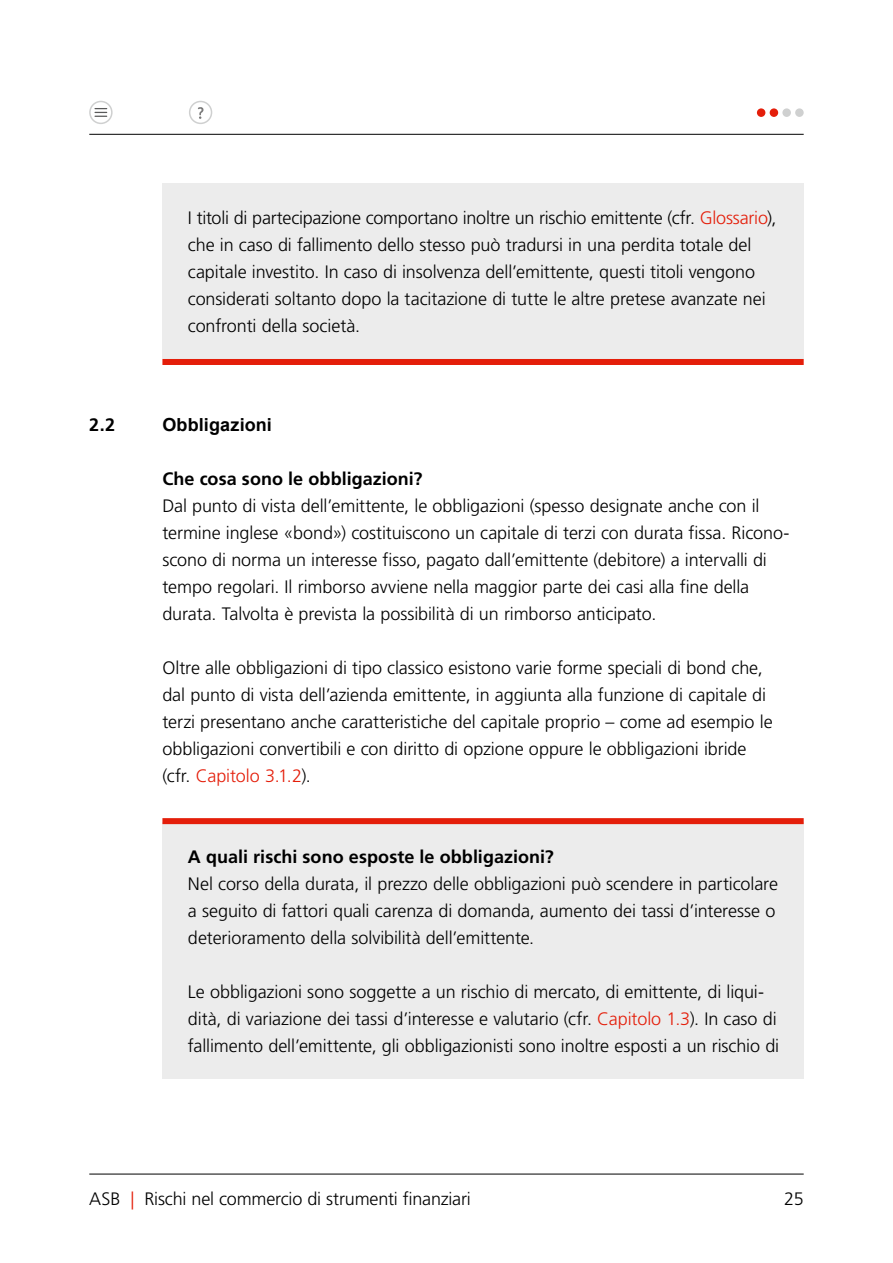
<style>
.page{position:relative;width:893px;height:1263px;background:#fff}
.page>*{position:absolute;margin:0;border:0;box-sizing:border-box;transform-origin:0 0}
.FACTBOX_Body{font:300 18px/27px "Frutiger LT Std";letter-spacing:-.005em;color:#000}
.BODY{font:300 18px/27px "Frutiger LT Std";letter-spacing:-.005em;color:#000}
.FACTBOX_Titel{font:700 18px "Frutiger LT Std";color:#000}
.UNTERTITEL_Body{font:700 18px "Frutiger LT Std";color:#000}
.t1{font:700 18px "Arial";letter-spacing:.005em;color:#000}
.s1{color:#e41e0a}
</style>
<div class="page">
<div style="left:162px;top:183px;width:642px;height:41px;background:#ececec"></div>
<div style="left:162px;top:210px;width:642px;height:149px;background:#ececec"></div>
<div style="left:162px;top:359px;width:642px;height:6px;background:#e41e0a"></div>
<div style="left:162px;top:822px;width:642px;height:41px;background:#ececec"></div>
<div style="left:162px;top:818px;width:642px;height:6px;background:#e41e0a"></div>
<div style="left:162px;top:849px;width:642px;height:41px;background:#ececec"></div>
<div style="left:162px;top:876px;width:642px;height:95px;background:#ececec"></div>
<div style="left:162px;top:957px;width:642px;height:41px;background:#ececec"></div>
<div style="left:162px;top:984px;width:642px;height:95px;background:#ececec"></div>
<hr style="left:89px;top:134px;width:715px;height:1px;background:#000">
<hr style="left:89px;top:1174px;width:715px;height:1px;background:#000">
<div style="left:795px;top:108px;width:9px;height:9px;background:#cfd0d0;border-radius:50%"></div>
<div style="left:782px;top:108px;width:9px;height:9px;background:#cfd0d0;border-radius:50%"></div>
<div style="left:770px;top:108px;width:8px;height:9px;background:#e41e0a;border-radius:50%"></div>
<div style="left:757px;top:108px;width:8px;height:9px;background:#e41e0a;border-radius:50%"></div>
<svg style="left:94px;top:108px;width:13px;height:9px"></svg>
<div style="left:89px;top:101px;width:24px;height:23px;border:2px solid #cfd0d0;border-radius:50%"></div>
<div style="left:189px;top:101px;width:23px;height:23px;border:2px solid #cfd0d0;border-radius:50%"></div>
<svg style="left:198px;top:107px;width:5px;height:12px"></svg>
<p class="FACTBOX_Body" style="left:188px;top:204px;width:590px">I titoli di partecipazione comportano inoltre un rischio emittente (cfr. <span class="s1">Glossario</span>), che in caso di fallimento dello stesso può tradursi in una perdita totale del capitale investito. In caso di insolvenza dell’emittente, questi titoli vengono considerati soltanto dopo la tacitazione di tutte le altre pretese avanzate nei confronti della società.</p>
<p class="FACTBOX_Titel" style="left:89px;top:414px;width:27px">2.2</p>
<p class="t1" style="left:162px;top:413px;width:111px">Obbligazioni</p>
<p class="UNTERTITEL_Body" style="left:162px;top:468px;width:262px">Che cosa sono le obbligazioni?</p>
<p class="BODY" style="left:162px;top:492px;width:629px">Dal punto di vista dell’emittente, le obbligazioni (spesso designate anche con il termine inglese «bond») costituiscono un capitale di terzi con durata fissa. Ricono&shy;scono di norma un interesse fisso, pagato dall’emittente (debitore) a intervalli di tempo regolari. Il rimborso avviene nella maggior parte dei casi alla fine della durata. Talvolta è prevista la possibilità di un rimborso anticipato.</p>
<p class="BODY" style="left:162px;top:654px;width:612px">Oltre alle obbligazioni di tipo classico esistono varie forme speciali di bond che, dal punto di vista dell’azienda emittente, in aggiunta alla funzione di capitale di terzi presentano anche caratteristiche del capitale proprio – come ad esempio le obbligazioni convertibili e con diritto di opzione oppure le obbligazioni ibride (cfr. <span class="s1">Capitolo 3.1.2</span>).</p>
<p class="FACTBOX_Titel" style="left:188px;top:846px;width:367px">A quali rischi sono esposte le obbligazioni?</p>
<p class="FACTBOX_Body" style="left:188px;top:870px;width:592px">Nel corso della durata, il prezzo delle obbligazioni può scendere in particolare a seguito di fattori quali carenza di domanda, aumento dei tassi d’interesse o deterioramento della solvibilità dell’emittente.</p>
<p class="FACTBOX_Body" style="left:188px;top:978px;width:593px">Le obbligazioni sono soggette a un rischio di mercato, di emittente, di liqui&shy;dità, di variazione dei tassi d’interesse e valutario (cfr. <span class="s1">Capitolo 1.3</span>). In caso di fallimento dell’emittente, gli obbligazionisti sono inoltre esposti a un rischio di</p>
<p class="BODY" style="left:89px;top:1185px;width:383px">ASB <span class="s1">|</span> Rischi nel commercio di strumenti finanziari</p>
<p class="BODY" style="left:784px;top:1185px;width:21px">25</p>
</div>
